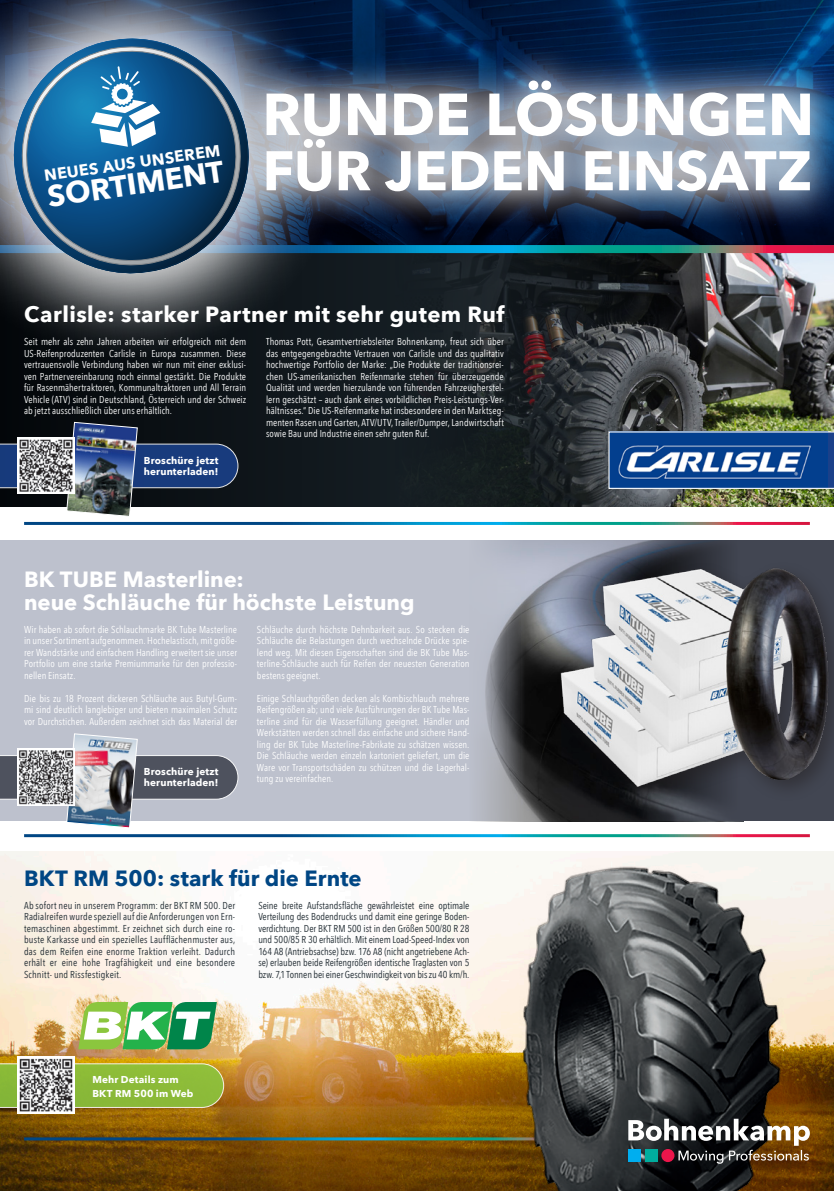
<style>
.page{position:relative;width:834px;height:1191px;background:#fff}
.page>*{position:absolute;margin:0;border:0;box-sizing:border-box;transform-origin:0 0}
.t1{font:700 30px "Avenir Next";color:#fff}
.t2{font:700 22px/23px "Avenir Next";letter-spacing:.01em;color:#fff}
.t3{font:700 22px "Avenir Next";letter-spacing:.005em;color:#004684}
.t4{font:700 16px "Avenir Next";color:#fff}
.t5{font:10px/11.5px "Avenir Next Condensed";letter-spacing:.005em;color:#fff;text-align:justify}
.t6{font:10px/11.5px "Avenir Next Condensed";letter-spacing:.005em;color:#1f2a31;text-align:justify}
.t7{font:700 10px/11px "Avenir Next";letter-spacing:.01em;color:#fff}
</style>
<div class="page">
<img style="left:608px;top:253px;width:225px;height:253px">
<div style="left:0;top:540px;width:833px;height:281px;background:#bdc1cd"></div>
<img style="left:481px;top:540px;width:155px;height:281px">
<img style="left:0;top:851px;width:833px;height:340px">
<svg style="left:0;top:253px;width:608px;height:253px;background:#191e23"></svg>
<hr style="left:24px;top:1137px;width:584px;height:3px;background:#fff">
<img style="left:369px;top:0;width:464px;height:245px">
<img style="left:512px;top:851px;width:297px;height:340px">
<svg style="left:78px;top:1002px;width:139px;height:47px"></svg>
<svg style="left:369px;top:245px;width:464px;height:8px;background:#388498"></svg>
<div style="left:228px;top:43px;width:605px;height:186px;background:#fff;opacity:.75"></div>
<svg style="left:0;top:0;width:369px;height:394px;background:#202933"></svg>
<svg style="left:6px;top:31px;width:250px;height:8px;background:#768297"></svg>
<svg style="left:6px;top:39px;width:250px;height:242px;background:#6f7b89"></svg>
<svg style="left:19px;top:44px;width:224px;height:224px;background:#527695"></svg>
<svg style="left:56px;top:50px;width:753px;height:195px"></svg>
<svg style="left:0;top:1063px;width:224px;height:45px;background:#93bc41"></svg>
<svg style="left:628px;top:1118px;width:181px;height:45px"></svg>
<div style="left:645px;top:1149px;width:12px;height:12px;background:#00ad9e"></div>
<div style="left:628px;top:1149px;width:13px;height:12px;background:#00aeef"></div>
<div style="left:661px;top:1149px;width:13px;height:13px;background:#ed164b;border-radius:50%"></div>
<img style="left:0;top:421px;width:238px;height:96px">
<svg style="left:0;top:733px;width:238px;height:95px"></svg>
<img style="left:18px;top:437px;width:56px;height:57px">
<img style="left:18px;top:748px;width:56px;height:57px">
<img style="left:18px;top:1056px;width:56px;height:57px">
<svg style="left:608px;top:431px;width:225px;height:58px;background:#3a68a5"></svg>
<svg style="left:636px;top:540px;width:197px;height:281px;background:#3e424d"></svg>
<div style="left:553px;top:560px;width:280px;height:247px;background:#231f20;opacity:.5"></div>
<img style="left:554px;top:559px;width:279px;height:230px">
<h3 class="t4" style="left:42px;top:162px;width:179px;rotate:-8deg">NEUES AUS UNSEREM</h3>
<h1 class="t1" style="left:44px;top:170px;width:179px;rotate:-8deg">SORTIMENT</h1>
<h2 class="t2" style="left:24px;top:302px;width:482px">Carlisle: starker Partner mit sehr gutem Ruf</h2>
<p class="t5" style="left:24px;top:335px;width:223px">Seit mehr als zehn Jahren arbeiten wir erfolgreich mit dem US-Reifenproduzenten Carlisle in Europa zusammen. Diese vertrauensvolle Verbindung haben wir nun mit einer exklusi&shy;ven Partnervereinbarung noch einmal gestärkt. Die Produkte für Rasenmähertraktoren, Kommunaltraktoren und All Terrain Vehicle (ATV) sind in Deutschland, Österreich und der Schweiz ab jetzt ausschließlich über uns erhältlich.</p>
<p class="t7" style="left:144px;top:454px;width:76px">Broschüre jetzt herunterladen!</p>
<p class="t5" style="left:266px;top:335px;width:239px">Thomas Pott, Gesamtvertriebsleiter Bohnenkamp, freut sich über das entgegengebrachte Vertrauen von Carlisle und das qualitativ hochwertige Portfolio der Marke: „Die Produkte der traditionsrei&shy;chen US-amerikanischen Reifenmarke stehen für überzeugende Qualität und werden hierzulande von führenden Fahrzeugherstel&shy;lern geschätzt – auch dank eines vorbildlichen Preis-Leistungs-Ver&shy;hältnisses.“ Die US-Reifenmarke hat insbesondere in den Marktseg&shy;menten Rasen und Garten, ATV/UTV, Trailer/Dumper, Landwirtschaft sowie Bau und Industrie einen sehr guten Ruf.</p>
<h2 class="t2" style="left:24px;top:567px;width:392px">BK TUBE Masterline:<br>neue Schläuche für höchste Leistung</h2>
<p class="t5" style="left:24px;top:623px;width:214px">Wir haben ab sofort die Schlauchmarke BK Tube Masterline in unser Sortiment aufgenommen. Hochelastisch, mit größe&shy;rer Wandstärke und einfachem Handling erweitert sie unser Portfolio um eine starke Premiummarke für den professio&shy;nellen Einsatz.</p>
<p class="t5" style="left:24px;top:692px;width:214px">Die bis zu 18 Prozent dickeren Schläuche aus Butyl-Gum&shy;mi sind deutlich langlebiger und bieten maximalen Schutz vor Durchstichen. Außerdem zeichnet sich das Material der</p>
<p class="t7" style="left:144px;top:766px;width:76px">Broschüre jetzt herunterladen!</p>
<p class="t5" style="left:257px;top:623px;width:214px">Schläuche durch höchste Dehnbarkeit aus. So stecken die Schläuche die Belastungen durch wechselnde Drücke spie&shy;lend weg. Mit diesen Eigenschaften sind die BK Tube Mas&shy;terline-Schläuche auch für Reifen der neuesten Generation bestens geeignet.</p>
<p class="t5" style="left:257px;top:692px;width:214px">Einige Schlauchgrößen decken als Kombischlauch mehrere Reifengrößen ab; und viele Ausführungen der BK Tube Mas&shy;terline sind für die Wasserfüllung geeignet. Händler und Werkstätten werden schnell das einfache und sichere Hand&shy;ling der BK Tube Masterline-Fabrikate zu schätzen wissen.<br>Die Schläuche werden einzeln kartoniert geliefert, um die Ware vor Transportschäden zu schützen und die Lagerhal&shy;tung zu vereinfachen.</p>
<h2 class="t3" style="left:24px;top:859px;width:339px">BKT RM 500: stark für die Ernte</h2>
<p class="t6" style="left:24px;top:899px;width:212px">Ab sofort neu in unserem Programm: der BKT RM 500. Der Radialreifen wurde speziell auf die Anforderungen von Ern&shy;temaschinen abgestimmt. Er zeichnet sich durch eine ro&shy;buste Karkasse und ein spezielles Laufflächenmuster aus, das dem Reifen eine enorme Traktion verleiht. Dadurch erhält er eine hohe Tragfähigkeit und eine besondere Schnitt- und Rissfestigkeit.</p>
<p class="t6" style="left:258px;top:899px;width:213px">Seine breite Aufstandsfläche gewährleistet eine optimale Verteilung des Bodendrucks und damit eine geringe Boden&shy;verdichtung. Der BKT RM 500 ist in den Größen 500/80 R 28 und 500/85 R 30 erhältlich. Mit einem Load-Speed-Index von 164 A8 (Antriebsachse) bzw. 176 A8 (nicht angetriebene Ach&shy;se) erlauben beide Reifengrößen identische Traglasten von 5 bzw. 7,1 Tonnen bei einer Geschwindigkeit von bis zu 40 km/h.</p>
<p class="t7" style="left:92px;top:1073px;width:102px;line-height:13px">Mehr Details zum<br>BKT RM 500 im Web</p>
</div>
